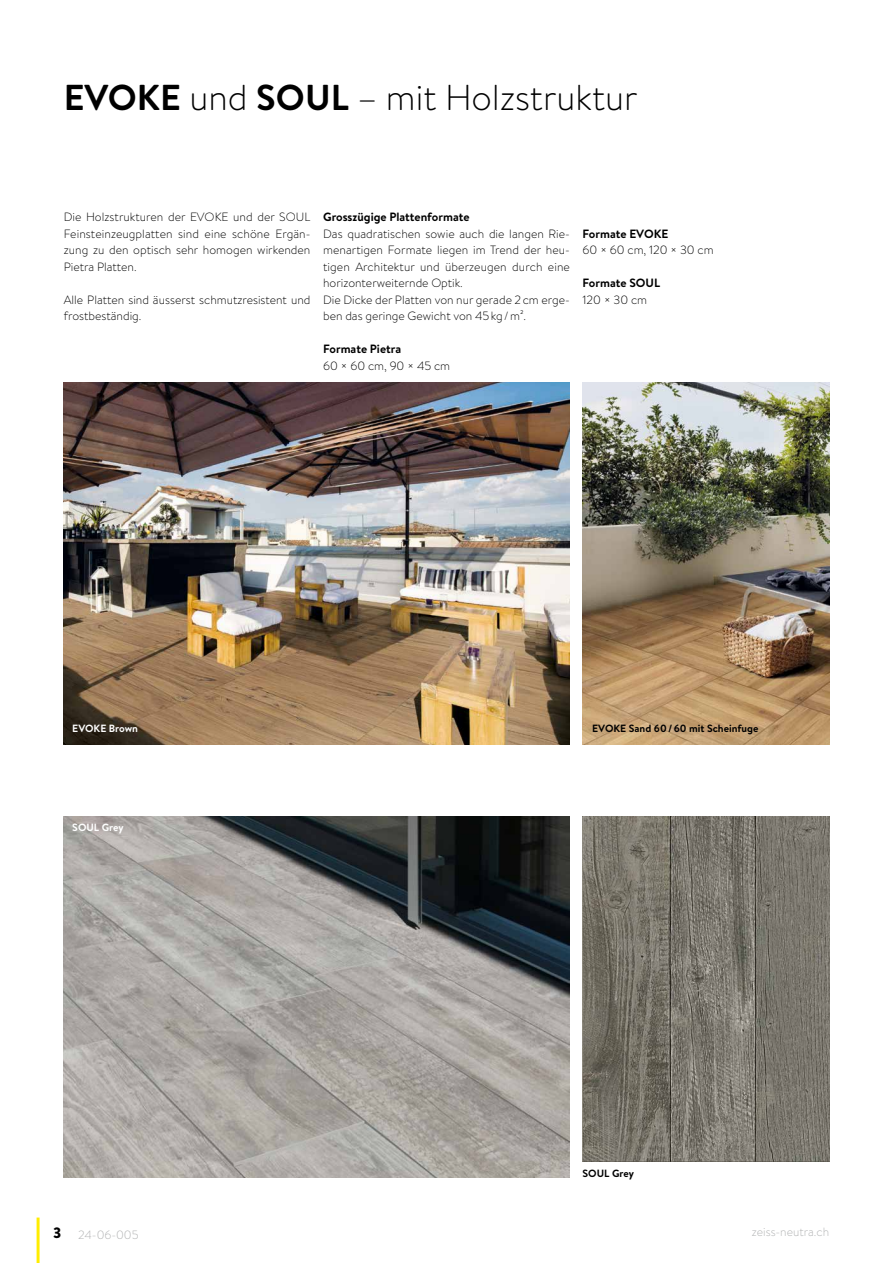
<style>
.page{position:relative;width:893px;height:1263px;background:#fff}
.page>*{position:absolute;margin:0;border:0;box-sizing:border-box;transform-origin:0 0}
.t1{font:300 36px "Brandon Text";color:#000}
.t2{font:300 12px/16.5px "Brandon Text";color:#000}
.t3{font:700 12px "Brandon Text";color:#000}
.t4{font:300 12px "Brandon Text";color:#b1b2b3}
.t5{font:700 10.5px "Brandon Text";color:#000}
.t6{font:700 10.5px "Brandon Text";letter-spacing:-.005em;color:#fff}
.s1{font-weight:700}
.s2{font-weight:900;font-size:15px;color:#000}
</style>
<div class="page">
<hr style="left:37px;top:1217px;width:3px;height:46px;background:#ffed00">
<img style="left:583px;top:383px;width:246px;height:361px">
<img style="left:64px;top:383px;width:506px;height:361px">
<img style="left:583px;top:816px;width:246px;height:345px">
<img style="left:64px;top:816px;width:506px;height:362px">
<h1 class="t1" style="left:64px;top:73px;width:575px"><span class="s1">EVOKE</span> und <span class="s1">SOUL</span> – mit Holzstruktur</h1>
<p class="t2" style="left:64px;top:208px;width:248px;text-align:justify">Die Holzstrukturen der EVOKE und der SOUL Feinsteinzeugplatten sind eine schöne Ergän&shy;zung zu den optisch sehr homogen wirkenden Pietra Platten.</p>
<p class="t2" style="left:64px;top:291px;width:248px">Alle Platten sind äusserst schmutzresistent und frostbeständig.</p>
<p class="t3" style="left:323px;top:208px;width:148px">Grosszügige Plattenformate</p>
<p class="t2" style="left:323px;top:225px;width:248px">Das quadratischen sowie auch die langen Rie&shy;menartigen Formate liegen im Trend der heu&shy;tigen Architektur und überzeugen durch eine horizonterweiternde Optik.<br>Die Dicke der Platten von nur gerade 2cm erge&shy;ben das geringe Gewicht von 45kg/m².</p>
<p class="t3" style="left:323px;top:340px;width:79px">Formate Pietra</p>
<p class="t2" style="left:323px;top:357px;width:129px">60 × 60 cm, 90 × 45 cm</p>
<p class="t3" style="left:583px;top:225px;width:87px">Formate EVOKE</p>
<p class="t2" style="left:583px;top:241px;width:133px">60 × 60 cm, 120 × 30 cm</p>
<p class="t3" style="left:583px;top:274px;width:79px">Formate SOUL</p>
<p class="t2" style="left:583px;top:291px;width:66px">120 × 30 cm</p>
<p class="t6" style="left:72px;top:721px;width:67px">EVOKE Brown</p>
<p class="t5" style="left:592px;top:721px;width:168px">EVOKE Sand 60/60 mit Scheinfuge</p>
<p class="t6" style="left:72px;top:820px;width:53px">SOUL Grey</p>
<p class="t5" style="left:583px;top:1166px;width:53px">SOUL Grey</p>
<p class="t4" style="left:53px;top:1226px;width:87px"><span class="s2">3</span> 24-06-005</p>
<p class="t4" style="left:752px;top:1224px;width:79px">zeiss-neutra.ch</p>
</div>
